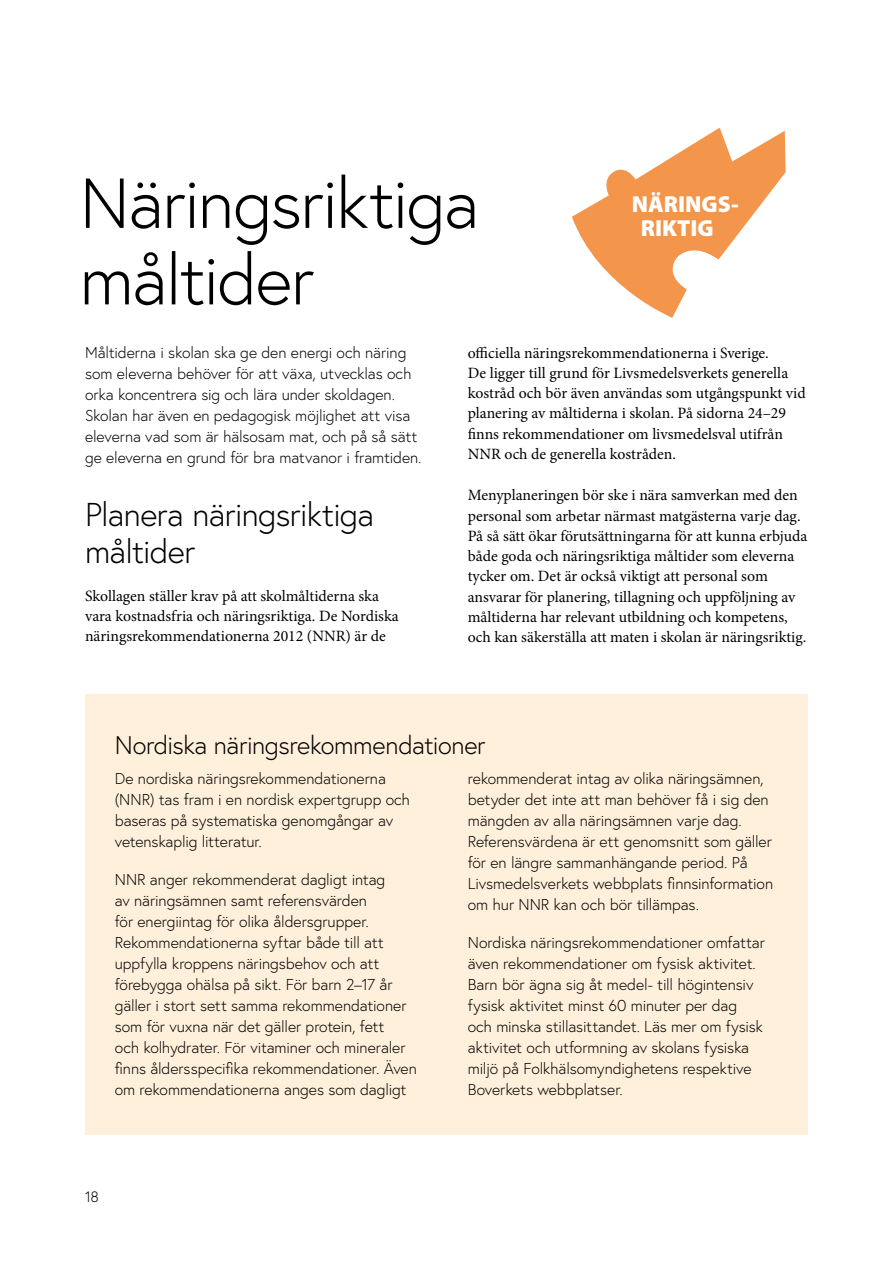
<style>
.page{position:relative;width:893px;height:1263px;background:#fff}
.page>*{position:absolute;margin:0;border:0;box-sizing:border-box;transform-origin:0 0}
.H1_inlaga{font:300 70.5px "Europa";letter-spacing:-.025em;color:#000}
.t1{font:300 33px/37.5px "Europa";letter-spacing:-.02em;color:#000}
.t2{font:300 25.5px "Europa";letter-spacing:-.02em;color:#000}
.t3{font:900 23.25px "Myriad Pro";color:#fff}
.Ingress___faktaruta{font:300 15.75px/21px "Europa";letter-spacing:-.005em;color:#000}
.Brödtext{font:15.75px/20.2px "Minion Pro";color:#000}
.t4{font:300 15px "Europa";color:#000}
</style>
<div class="page">
<svg style="left:572px;top:128px;width:214px;height:190px"></svg>
<div style="left:85px;top:694px;width:723px;height:441px;background:#fff0db"></div>
<h1 class="H1_inlaga" style="left:80px;top:159px;width:401px">Näringsriktiga</h1>
<h1 class="H1_inlaga" style="left:80px;top:236px;width:236px">måltider</h1>
<p class="t3" style="left:632px;top:191px;width:109px">NÄRINGS-</p>
<p class="t3" style="left:641px;top:215px;width:74px">RIKTIG</p>
<p class="Ingress___faktaruta" style="left:85px;top:342px;width:338px">Måltiderna i skolan ska ge den energi och näring som eleverna behöver för att växa, utvecklas och orka koncentrera sig och lära under skoldagen.<br>Skolan har även en pedagogisk möjlighet att visa eleverna vad som är hälsosam mat, och på så sätt ge eleverna en grund för bra matvanor i framtiden.</p>
<h2 class="t1" style="left:85px;top:495px;width:291px">Planera näringsriktiga måltider</h2>
<p class="Brödtext" style="left:85px;top:585px;width:315px">Skollagen ställer krav på att skolmåltiderna ska vara kostnadsfria och näringsriktiga. De Nordiska näringsrekommendationerna 2012 (NNR) är de</p>
<p class="Brödtext" style="left:468px;top:343px;width:339px">officiella näringsrekommendationerna i Sverige.<br>De ligger till grund för Livsmedelsverkets generella kostråd och bör även användas som utgångspunkt vid planering av måltiderna i skolan. På sidorna 24–29 finns rekommendationer om livsmedelsval utifrån NNR och de generella kostråden.</p>
<p class="Brödtext" style="left:468px;top:485px;width:341px">Menyplaneringen bör ske i nära samverkan med den personal som arbetar närmast matgästerna varje dag.<br>På så sätt ökar förutsättningarna för att kunna erbjuda både goda och näringsriktiga måltider som eleverna tycker om. Det är också viktigt att personal som ansvarar för planering, tillagning och uppföljning av måltiderna har relevant utbildning och kompetens, och kan säkerställa att maten i skolan är näringsriktig.</p>
<h3 class="t2" style="left:115px;top:730px;width:372px">Nordiska näringsrekommendationer</h3>
<p class="Ingress___faktaruta" style="left:115px;top:768px;width:297px">De nordiska näringsrekommendationerna (NNR) tas fram i en nordisk expertgrupp och baseras på systematiska genomgångar av vetenskaplig litteratur.</p>
<p class="Ingress___faktaruta" style="left:115px;top:869px;width:304px">NNR anger rekommenderat dagligt intag<br>av näringsämnen samt referensvärden<br>för energiintag för olika åldersgrupper.<br>Rekommendationerna syftar både till att uppfylla kroppens näringsbehov och att förebygga ohälsa på sikt. För barn 2–17 år gäller i stort sett samma rekommendationer som för vuxna när det gäller protein, fett<br>och kolhydrater. För vitaminer och mineraler finns åldersspecifika rekommendationer. Även om rekommendationerna anges som dagligt</p>
<p class="Ingress___faktaruta" style="left:468px;top:768px;width:307px">rekommenderat intag av olika näringsämnen, betyder det inte att man behöver få i sig den mängden av alla näringsämnen varje dag.<br>Referensvärdena är ett genomsnitt som gäller för en längre sammanhängande period. På Livsmedelsverkets webbplats finnsinformation om hur NNR kan och bör tillämpas.</p>
<p class="Ingress___faktaruta" style="left:468px;top:932px;width:299px">Nordiska näringsrekommendationer omfattar även rekommendationer om fysisk aktivitet.<br>Barn bör ägna sig åt medel- till högintensiv fysisk aktivitet minst 60 minuter per dag och minska stillasittandet. Läs mer om fysisk aktivitet och utformning av skolans fysiska miljö på Folkhälsomyndighetens respektive Boverkets webbplatser.</p>
<p class="t4" style="left:85px;top:1188px;width:15px">18</p>
</div>
